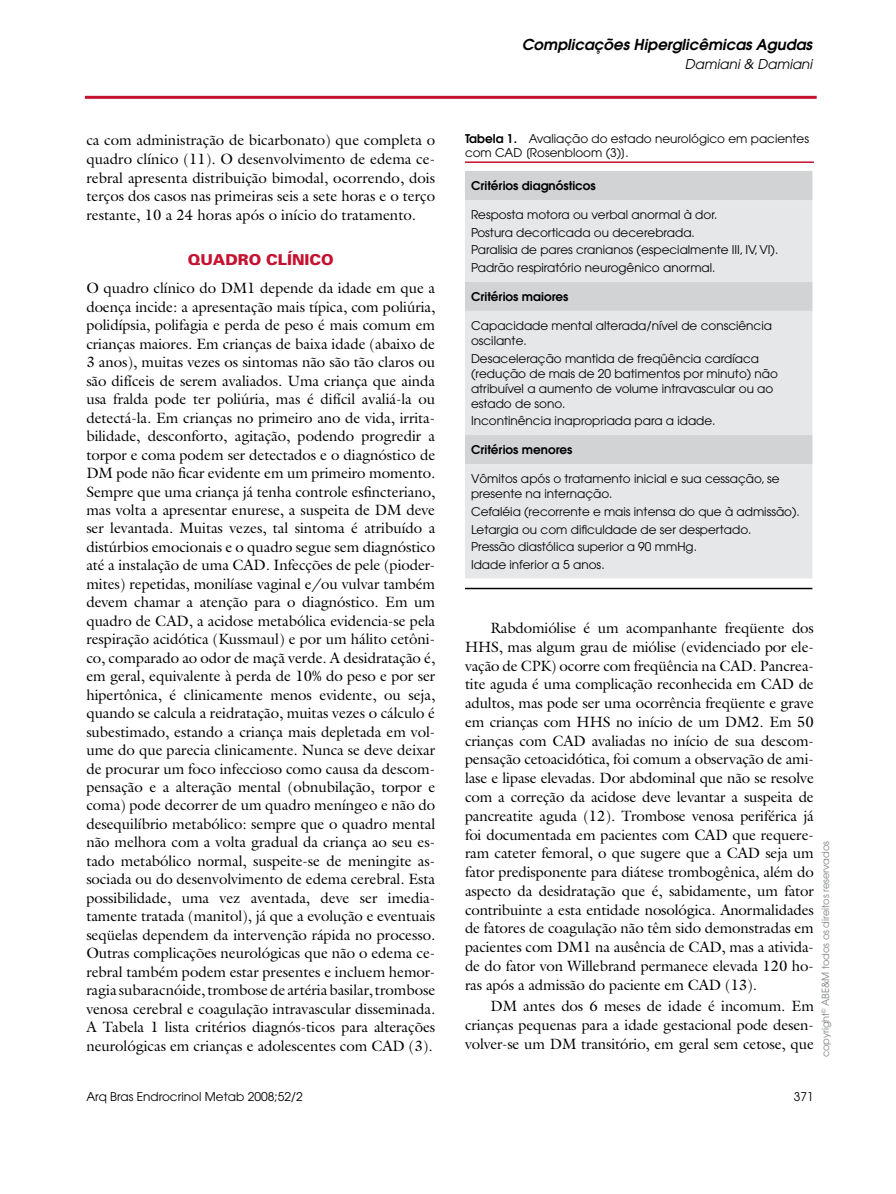
<style>
.page{position:relative;width:896px;height:1194px;background:#fff}
.page>*{position:absolute;margin:0;border:0;box-sizing:border-box;transform-origin:0 0}
.t1{font:15px/18.5px "Galliard";letter-spacing:-.005em;color:#000;text-align:justify}
.t2{font:italic 600 15px "Avant Garde";color:#000}
.t3{font:900 15px "Univers";color:#c41230}
.t4{font:italic 13.5px "Avant Garde";color:#000}
.t5{font:12px/17.5px "Avant Garde";color:#000}
.t6{font:600 12px "Avant Garde";color:#000}
.t7{font:9.9px "Avant Garde";letter-spacing:-.01em;color:#808285}
.s1{font-weight:600}
</style>
<div class="page">
<hr style="left:85px;top:96px;width:731px;height:3px;background:#c41230">
<hr style="left:465px;top:161px;width:348px;height:2px;background:#c41230">
<div style="left:465px;top:171px;width:347px;height:29px;background:#d1d3d4"></div>
<svg style="left:465px;top:200px;width:347px;height:378px;background:#e2e3e4"></svg>
<hr style="left:465px;top:587px;width:347px;height:2px;background:#000">
<p class="t1" style="left:86px;top:130px;width:350px">ca com administração de bicarbonato) que completa o quadro clínico (11). O desenvolvimento de edema ce&shy;rebral apresenta distribuição bimodal, ocorrendo, dois terços dos casos nas primeiras seis a sete horas e o terço restante, 10 a 24 horas após o início do tratamento.</p>
<p class="t3" style="left:188px;top:250px;width:38px">QUADRO</p>
<p class="t3" style="left:266px;top:250px;width:66px">CLÍN ICO</p>
<p class="t1" style="left:86px;top:279px;width:350px">O quadro clínico do DM1 depende da idade em que a doença incide: a apresentação mais típica, com poliúria, polidípsia, polifagia e perda de peso é mais comum em crianças maiores. Em crianças de baixa idade (abaixo de 3 anos), muitas vezes os sintomas não são tão claros ou são difíceis de serem avaliados. Uma criança que ainda usa fralda pode ter poliúria, mas é difícil avaliá-la ou detectá-la. Em crianças no primeiro ano de vida, irrita&shy;bilidade, desconforto, agitação, podendo progredir a torpor e coma podem ser detectados e o diagnóstico de DM pode não ficar evidente em um primeiro momento.<br>Sempre que uma criança já tenha controle esfincteriano, mas volta a apresentar enurese, a suspeita de DM deve ser levantada. Muitas vezes, tal sintoma é atribuído a distúrbios emocionais e o quadro segue sem diagnóstico até a instalação de uma CAD. Infecções de pele (pioder&shy;mites) repetidas, monilíase vaginal e/ou vulvar também devem chamar a atenção para o diagnóstico. Em um quadro de CAD, a acidose metabólica evidencia-se pela respiração acidótica (Kussmaul) e por um hálito cetôni&shy;co, comparado ao odor de maçã verde. A desidratação é, em geral, equivalente à perda de 10% do peso e por ser hipertônica, é clinicamente menos evidente, ou seja, quando se calcula a reidratação, muitas vezes o cálculo é subestimado, estando a criança mais depletada em vol&shy;ume do que parecia clinicamente. Nunca se deve deixar de procurar um foco infeccioso como causa da descom&shy;pensação e a alteração mental (obnubilação, torpor e coma) pode decorrer de um quadro meníngeo e não do desequilíbrio metabólico: sempre que o quadro mental não melhora com a volta gradual da criança ao seu es&shy;tado metabólico normal, suspeite-se de meningite as&shy;sociada ou do desenvolvimento de edema cerebral. Esta possibilidade, uma vez aventada, deve ser imedia&shy;tamente tratada (manitol), já que a evolução e eventuais seqüelas dependem da intervenção rápida no processo.<br>Outras complicações neurológicas que não o edema ce&shy;rebral também podem estar presentes e incluem hemor&shy;ragia subaracnóide, trombose de artéria basilar, trombose venosa cerebral e coagulação intravascular disseminada.<br>A Tabela 1 lista critérios diagnós-ticos para alterações neurológicas em crianças e adolescentes com CAD (3).</p>
<p class="t2" style="left:522px;top:35px;width:292px">Complicações Hiperglicêmicas Agudas</p>
<p class="t4" style="left:684px;top:56px;width:129px">Damiani &amp; Damiani</p>
<p class="t5" style="left:465px;top:131px;width:345px;line-height:14.4px"><span class="s1">Tabela 1.</span> Avaliação do estado neurológico em pacientes com CAD [Rosenbloom (3)].</p>
<p class="t6" style="left:471px;top:178px;width:126px">Critérios diagnósticos</p>
<p class="t5" style="left:471px;top:206px;width:309px">Resposta motora ou verbal anormal à dor.<br>Postura decorticada ou decerebrada.<br>Paralisia de pares cranianos (especialmente III, IV, VI).<br>Padrão respiratório neurogênico anormal.</p>
<p class="t6" style="left:471px;top:289px;width:99px">Critérios maiores</p>
<p class="t5" style="left:471px;top:318px;width:302px;line-height:15px">Capacidade mental alterada/nível de consciência oscilante.</p>
<p class="t5" style="left:471px;top:350px;width:308px;line-height:15px">Desaceleração mantida de freqüência cardíaca (redução de mais de 20 batimentos por minuto) não atribuível a aumento de volume intravascular ou ao estado de sono.</p>
<p class="t5" style="left:471px;top:412px;width:246px">Incontinência inapropriada para a idade.</p>
<p class="t6" style="left:471px;top:442px;width:103px">Critérios menores</p>
<p class="t5" style="left:471px;top:471px;width:310px;line-height:15px">Vômitos após o tratamento inicial e sua cessação, se presente na internação.</p>
<p class="t5" style="left:471px;top:502px;width:330px">Cefaléia (recorrente e mais intensa do que à admissão).<br>Letargia ou com dificuldade de ser despertado.<br>Pressão diastólica superior a 90 mmHg.<br>Idade inferior a 5 anos.</p>
<p class="t1" style="left:465px;top:618px;width:350px;text-indent:26px">Rabdomiólise é um acompanhante freqüente dos HHS, mas algum grau de miólise (evidenciado por ele&shy;vação de CPK) ocorre com freqüência na CAD. Pancrea&shy;tite aguda é uma complicação reconhecida em CAD de adultos, mas pode ser uma ocorrência freqüente e grave em crianças com HHS no início de um DM2. Em 50 crianças com CAD avaliadas no início de sua descom&shy;pensação cetoacidótica, foi comum a observação de ami&shy;lase e lipase elevadas. Dor abdominal que não se resolve com a correção da acidose deve levantar a suspeita de pancreatite aguda (12). Trombose venosa periférica já foi documentada em pacientes com CAD que requere&shy;ram cateter femoral, o que sugere que a CAD seja um fator predisponente para diátese trombogênica, além do aspecto da desidratação que é, sabidamente, um fator contribuinte a esta entidade nosológica. Anormalidades de fatores de coagulação não têm sido demonstradas em pacientes com DM1 na ausência de CAD, mas a ativida&shy;de do fator von Willebrand permanece elevada 120 ho&shy;ras após a admissão do paciente em CAD (13).</p>
<p class="t1" style="left:465px;top:995px;width:350px;text-indent:26px">DM antes dos 6 meses de idade é incomum. Em crianças pequenas para a idade gestacional pode desen&shy;volver-se um DM transitório, em geral sem cetose, que</p>
<p class="t7" style="left:819px;top:1056px;width:217px;rotate:-90deg">copyright<sup>©</sup> ABE&amp;M todos os direitos reservados</p>
<p class="t5" style="left:86px;top:1087px;width:218px">Arq Bras Endrocrinol Metab 2008;52/2</p>
<p class="t5" style="left:793px;top:1087px;width:21px">371</p>
</div>
